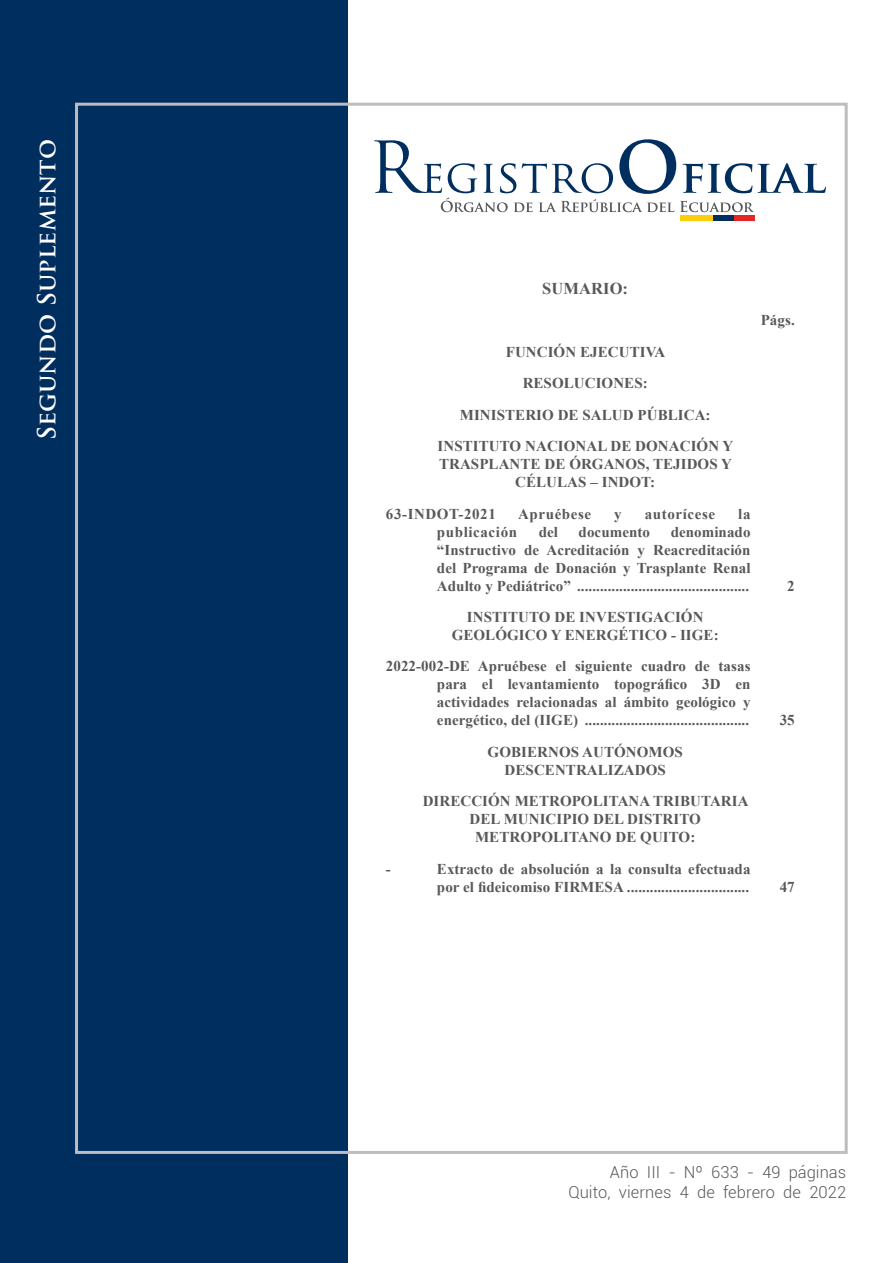
<style>
.page{position:relative;width:893px;height:1263px;background:#fff}
.page>*{position:absolute;margin:0;border:0;box-sizing:border-box;transform-origin:0 0}
.t1{font:700 24.3px "Trajan Pro";letter-spacing:.005em;color:#fff}
.t2{font:300 16.5px "Roboto";letter-spacing:.005em;color:#57585a}
.Sumario_Title{font:700 16.5px "Times New Roman";letter-spacing:.005em;color:#57585a}
.Sumario_Tab_1{font:700 15px/18px "Times New Roman";letter-spacing:.005em;color:#57585a;text-align:justify}
.Sumario_Center{font:700 15px/18px "Times New Roman";letter-spacing:.005em;color:#57585a;text-align:center}
.Sumario_Tab_1-2{font:700 15px "Times New Roman";letter-spacing:.04em;color:#57585a}
.Sumario_Numero{font:700 15px "Times New Roman";letter-spacing:.005em;color:#57585a}
</style>
<div class="page">
<div style="left:0;top:0;width:348px;height:1263px;background:#002e5e"></div>
<svg style="left:374px;top:139px;width:452px;height:73px"></svg>
<div style="left:680px;top:216px;width:34px;height:5px;background:#fccd0a"></div>
<div style="left:714px;top:216px;width:20px;height:5px;background:#002e5e"></div>
<div style="left:734px;top:216px;width:20px;height:5px;background:#e42625"></div>
<p class="t1" style="left:32px;top:440px;width:302px;rotate:-90deg">Segundo Suplemento</p>
<p class="Sumario_Title" style="left:542px;top:277px;width:87px">SUMARIO:</p>
<p class="Sumario_Center" style="left:506px;top:342px;width:161px">FUNCIÓN EJECUTIVA</p>
<p class="Sumario_Center" style="left:523px;top:374px;width:127px">RESOLUCIONES:</p>
<p class="Sumario_Center" style="left:460px;top:405px;width:252px">MINISTERIO DE SALUD PÚBLICA:</p>
<p class="Sumario_Center" style="left:438px;top:437px;width:297px">INSTITUTO NACIONAL DE DONACIÓN Y</p>
<p class="Sumario_Center" style="left:439px;top:455px;width:294px">TRASPLANTE DE ÓRGANOS, TEJIDOS Y</p>
<p class="Sumario_Center" style="left:515px;top:473px;width:142px">CÉLULAS – INDOT:</p>
<p class="Sumario_Tab_1-2" style="left:386px;top:503px;width:111px">63-INDOT-2021</p>
<p class="Sumario_Tab_1-2" style="left:518px;top:503px;width:75px">Apruébese</p>
<p class="Sumario_Tab_1" style="left:614px;top:504px;width:9px">y</p>
<p class="Sumario_Tab_1-2" style="left:645px;top:503px;width:72px">autorícese</p>
<p class="Sumario_Tab_1" style="left:738px;top:504px;width:14px">la</p>
<p class="Sumario_Tab_1-2" style="left:437px;top:521px;width:82px">publicación</p>
<p class="Sumario_Tab_1" style="left:539px;top:522px;width:21px">del</p>
<p class="Sumario_Tab_1" style="left:579px;top:522px;width:73px">documento</p>
<p class="Sumario_Tab_1" style="left:437px;top:522px;width:315px;text-indent:234px">denominado “Instructivo de Acreditación y Reacreditación del Programa de Donación y Trasplante Renal Adulto y Pediátrico” .............................................</p>
<p class="Sumario_Center" style="left:452px;top:607px;width:268px">INSTITUTO DE INVESTIGACIÓN<br>GEOLÓGICO Y ENERGÉTICO - IIGE:</p>
<p class="Sumario_Tab_1" style="left:437px;top:657px;width:315px;text-indent:-51px">2022-002-DE Apruébese el siguiente cuadro de tasas para el levantamiento topográfico 3D en actividades relacionadas al ámbito geológico y energético, del (IIGE) ...........................................</p>
<p class="Sumario_Center" style="left:488px;top:742px;width:197px">GOBIERNOS AUTÓNOMOS<br>DESCENTRALIZADOS</p>
<p class="Sumario_Center" style="left:423px;top:792px;width:327px">DIRECCIÓN METROPOLITANA TRIBUTARIA<br>DEL MUNICIPIO DEL DISTRITO<br>METROPOLITANO DE QUITO:</p>
<p class="Sumario_Tab_1" style="left:386px;top:859px;width:6px">-</p>
<p class="Sumario_Tab_1" style="left:437px;top:859px;width:315px">Extracto de absolución a la consulta efectuada por el fideicomiso FIRMESA ................................</p>
<p class="Sumario_Numero" style="left:761px;top:310px;width:36px">Págs.</p>
<p class="Sumario_Numero" style="left:787px;top:575px;width:9px">2</p>
<p class="Sumario_Numero" style="left:780px;top:710px;width:17px">35</p>
<p class="Sumario_Numero" style="left:780px;top:876px;width:17px">47</p>
<p class="t2" style="left:610px;top:1160px;width:238px">Año III - Nº 633 - 49 páginas</p>
<p class="t2" style="left:568px;top:1180px;width:279px">Quito, viernes 4 de febrero de 2022</p>
</div>
